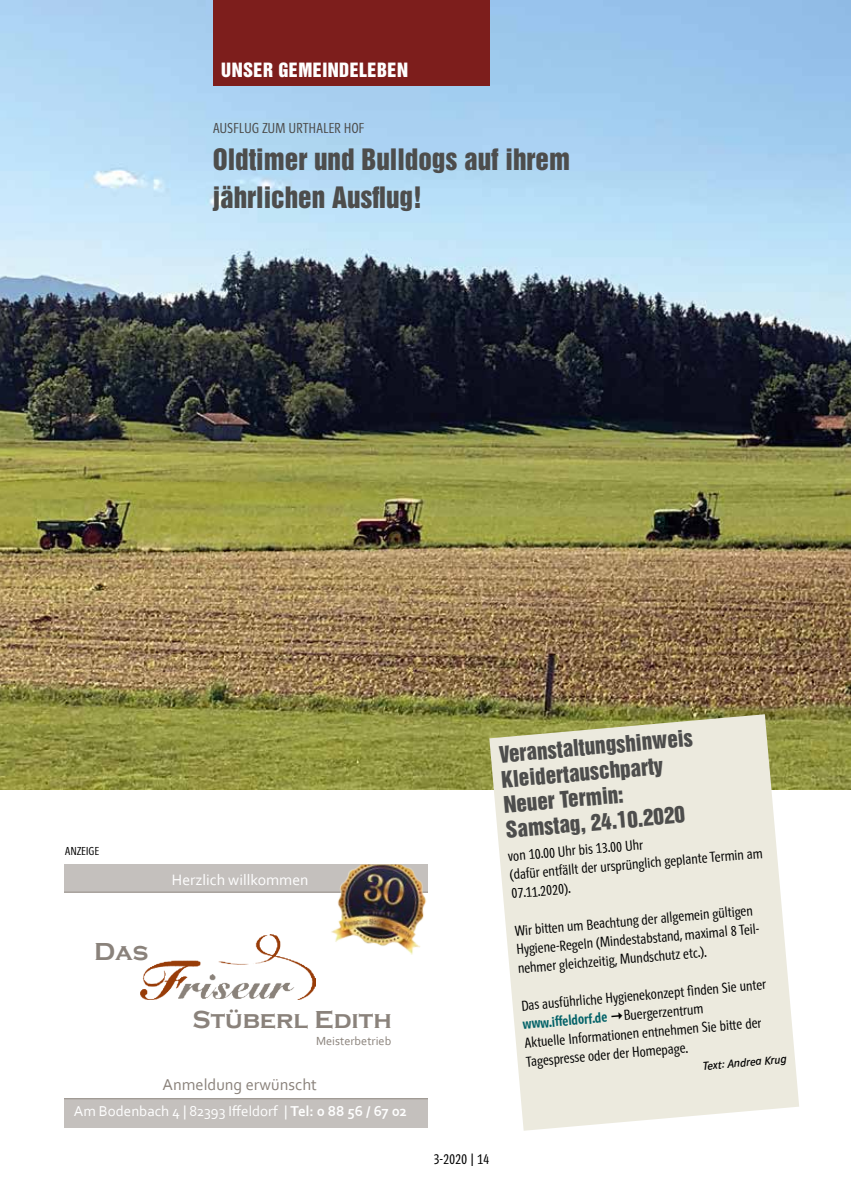
<style>
.page{position:relative;width:851px;height:1191px;background:#fff}
.page>*{position:absolute;margin:0;border:0;box-sizing:border-box;transform-origin:0 0}
.t1{font:27px/37.5px "Helvetica Inserat LT";color:#4d4d4c}
.t2{font:700 25.35px "Copperplate Gothic";color:#8a827b}
.t3{font:21px/25.2px "Helvetica Inserat LT";color:#4d4d4c}
.t4{font:18px "Helvetica Inserat LT";letter-spacing:.025em;color:#fff}
.t5{font:16.5px "Corbel";color:#8a827b}
.t6{font:15.75px "Corbel";color:#fff}
.t7{font:15px/18.8px "Polo Eng R Leicht";color:#000}
.t8{font:15px "Corbel";color:#fff}
.t9{font:15px "Polo Eng R Krftg";color:#016167}
.t10{font:15px "Polo Eng R Leicht";color:#4d4d4c}
.t11{font:12.3px "Corbel";color:#8a827b}
.t12{font:12px "Polo 11 K Buch Kursiv";color:#000}
.t13{font:12px "Polo Eng R Leicht";color:#000}
.s1{font-family:"Polo Eng R Leicht";color:#000}
.s2{font-weight:700}
</style>
<div class="page">
<img style="left:0;top:0;width:850px;height:789px">
<div style="left:213px;top:0;width:276px;height:85px;background:#7d1e1c"></div>
<svg style="left:489px;top:714px;width:310px;height:416px;background:#e9e8da"></svg>
<div style="left:65px;top:864px;width:363px;height:28px;background:#c4c0bd"></div>
<div style="left:65px;top:1098px;width:363px;height:29px;background:#c4c0bd"></div>
<hr style="left:65px;top:892px;width:363px;height:1px;background:#8a827b">
<hr style="left:65px;top:1098px;width:363px;height:1px;background:#8a827b">
<img style="left:140px;top:934px;width:176px;height:65px">
<img style="left:329px;top:864px;width:99px;height:91px">
<svg style="left:611px;top:1011px;width:11px;height:8px"></svg>
<p class="t4" style="left:221px;top:59px;width:188px">UNSER GEMEINDELEBEN</p>
<p class="t10" style="left:213px;top:120px;width:153px">AUSFLUG ZUM URTHALER HOF</p>
<h1 class="t1" style="left:213px;top:142px;width:359px">Oldtimer und Bulldogs auf ihrem jährlichen Ausflug!</h1>
<p class="t13" style="left:65px;top:844px;width:36px">ANZEIGE</p>
<p class="t6" style="left:172px;top:869px;width:138px">Herzlich willkommen</p>
<h2 class="t2" style="left:94px;top:937px;width:56px">Das</h2>
<h2 class="t2" style="left:192px;top:1005px;width:201px">Stüberl Edith</h2>
<p class="t11" style="left:316px;top:1033px;width:77px">Meisterbetrieb</p>
<p class="t5" style="left:163px;top:1074px;width:156px">Anmeldung erwünscht</p>
<h3 class="t3" style="left:498px;top:742px;width:196px;rotate:-5deg">Veranstaltungshinweis<br>Kleidertauschparty<br>Neuer Termin:<br>Samstag, 24.10.2020</h3>
<p class="t7" style="left:507px;top:847px;width:255px;rotate:-5deg">von 10.00 Uhr bis 13.00 Uhr<br>(dafür entfällt der ursprünglich geplante Termin am<br>07.11.2020).</p>
<p class="t7" style="left:514px;top:921px;width:249px;rotate:-5deg">Wir bitten um Beachtung der allgemein gültigen<br>Hygiene-Regeln (Mindestabstand, maximal 8 Teil&shy;nehmer gleichzeitig, Mundschutz etc.).</p>
<p class="t7" style="left:520px;top:996px;width:247px;rotate:-5deg">Das ausführliche Hygienekonzept fi nden Sie unter</p>
<p class="t9" style="left:522px;top:1016px;width:182px;rotate:-5deg">www.iffeldorf.de <span class="s1">Buergerzentrum</span></p>
<p class="t7" style="left:523px;top:1034px;width:239px;rotate:-5deg">Aktuelle Informationen entnehmen Sie bitte der<br>Tagespresse oder der Homepage.</p>
<p class="t12" style="left:702px;top:1059px;width:86px;rotate:-5deg">Text: Andrea Krug</p>
<p class="t8" style="left:74px;top:1101px;width:334px">Am Bodenbach 4 | 82393 Iffeldorf | <span class="s2">Tel: 0 88 56 / 67 02</span></p>
<p class="t7" style="left:433px;top:1150px;width:57px">3-2020 | 14</p>
</div>
